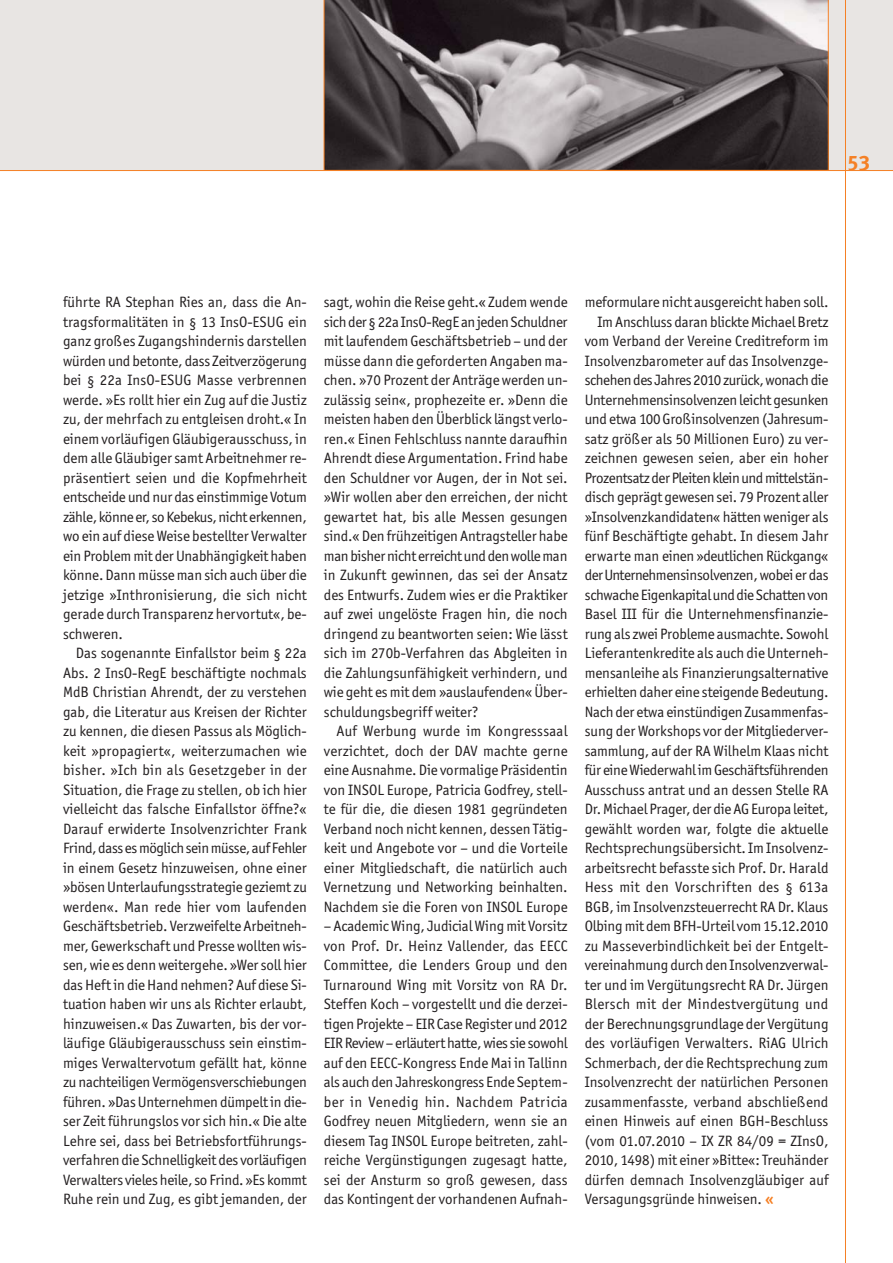
<style>
.page{position:relative;width:893px;height:1263px;background:#fff}
.page>*{position:absolute;margin:0;border:0;box-sizing:border-box;transform-origin:0 0}
.t1{font:21px "Meta Plus Bold Caps";color:#f58025}
.t2{font:15px/19.5px "Officina Sans ITC Std";color:#231f20;text-align:justify}
.t3{font:15px "Officina Sans ITC Std";letter-spacing:-.02em;color:#231f20}
.t4{font:15px "Officina Sans ITC Std";letter-spacing:-.025em;color:#231f20}
.t5{font:15px "Officina Sans ITC Std";letter-spacing:-.03em;color:#231f20}
.t6{font:15px "Officina Sans ITC Std";letter-spacing:.02em;color:#231f20}
.s1{font-weight:700;color:#f58025}
</style>
<div class="page">
<div style="left:0;top:0;width:893px;height:171px;background:#e8e5e3"></div>
<hr style="left:845px;top:0;width:1px;height:1263px;background:#f58025">
<svg style="left:324px;top:0;width:504px;height:170px;background:#665d5d"></svg>
<hr style="left:0;top:170px;width:893px;height:1px;background:#f58025">
<h1 class="t1" style="left:848px;top:151px;width:24px">53</h1>
<p class="t2" style="left:63px;top:293px;width:245px">führte RA Stephan Ries an, dass die An&shy;tragsformalitäten in § 13 InsO-ESUG ein ganz großes Zugangshindernis darstellen würden und betonte, dass Zeitverzögerung bei § 22a InsO-ESUG Masse verbrennen werde. »Es rollt hier ein Zug auf die Justiz zu, der mehrfach zu entgleisen droht.« In einem vorläufigen Gläubigerausschuss, in dem alle Gläubiger samt Arbeitnehmer re&shy;präsentiert seien und die Kopfmehrheit entscheide und nur das einstimmige Votum zähle, könne er, so Kebekus, nicht erkennen, wo ein auf diese Weise bestellter Verwalter ein Problem mit der Unabhängigkeit haben könne. Dann müsse man sich auch über die jetzige »Inthronisierung, die sich nicht gerade durch Transparenz hervortut«, be&shy;schweren.</p>
<p class="t2" style="left:63px;top:644px;width:245px;text-indent:13px">Das sogenannte Einfallstor beim § 22a Abs. 2 InsO-RegE beschäftigte nochmals MdB Christian Ahrendt, der zu verstehen gab, die Literatur aus Kreisen der Richter zu kennen, die diesen Passus als Möglich&shy;keit »propagiert«, weiterzumachen wie bisher. »Ich bin als Gesetzgeber in der Situation, die Frage zu stellen, ob ich hier vielleicht das falsche Einfallstor öffne?« Darauf erwiderte Insolvenzrichter Frank Frind, dass es möglich sein müsse, auf Fehler in einem Gesetz hinzuweisen, ohne einer »bösen Unterlaufungsstrategie geziemt zu werden«. Man rede hier vom laufenden Geschäftsbetrieb. Verzweifelte Arbeitneh&shy;mer, Gewerkschaft und Presse wollten wis&shy;sen, wie es denn weitergehe. »Wer soll hier das Heft in die Hand nehmen? Auf diese Si&shy;tuation haben wir uns als Richter erlaubt, hinzuweisen.« Das Zuwarten, bis der vor&shy;läufige Gläubigerausschuss sein einstim&shy;miges Verwaltervotum gefällt hat, könne zu nachteiligen Vermögensverschiebungen führen. »Das Unternehmen dümpelt in die&shy;ser Zeit führungslos vor sich hin.« Die alte Lehre sei, dass bei Betriebsfortführungs&shy;verfahren die Schnelligkeit des vorläufigen Verwalters vieles heile, so Frind. »Es kommt Ruhe rein und Zug, es gibt jemanden, der</p>
<p class="t2" style="left:324px;top:293px;width:245px">sagt, wohin die Reise geht.« Zudem wende sich der § 22a InsO-RegE an jeden Schuldner mit laufendem Geschäftsbetrieb – und der müsse dann die geforderten Angaben ma&shy;chen. »70 Prozent der Anträge werden un&shy;zulässig sein«, prophezeite er. »Denn die meisten haben den Überblick längst verlo&shy;ren.« Einen Fehlschluss nannte daraufhin Ahrendt diese Argumentation. Frind habe den Schuldner vor Augen, der in Not sei. »Wir wollen aber den erreichen, der nicht gewartet hat, bis alle Messen gesungen sind.« Den frühzeitigen Antragsteller habe man bisher nicht erreicht und den wolle man in Zukunft gewinnen, das sei der Ansatz des Entwurfs. Zudem wies er die Praktiker auf zwei ungelöste Fragen hin, die noch dringend zu beantworten seien: Wie lässt sich im 270b-Verfahren das Abgleiten in die Zahlungsunfähigkeit verhindern, und wie geht es mit dem »auslaufenden« Über&shy;schuldungsbegriff weiter?</p>
<p class="t2" style="left:324px;top:722px;width:245px;text-indent:13px">Auf Werbung wurde im Kongresssaal verzichtet, doch der DAV machte gerne eine Ausnahme. Die vormalige Präsidentin von INSOL Europe, Patricia Godfrey, stell&shy;te für die, die diesen 1981 gegründeten Verband noch nicht kennen, dessen Tätig&shy;keit und Angebote vor – und die Vorteile einer Mitgliedschaft, die natürlich auch Vernetzung und Networking beinhalten.<br>Nachdem sie die Foren von INSOL Europe</p>
<p class="t2" style="left:324px;top:917px;width:245px">– Academic Wing, Judicial Wing mit Vorsitz von Prof. Dr. Heinz Vallender, das EECC Committee, die Lenders Group und den Turnaround Wing mit Vorsitz von RA Dr.<br>Steffen Koch – vorgestellt und die derzei&shy;tigen Projekte – EIR Case Register und 2012<br>EIR Review – erläutert hatte, wies sie sowohl auf den EECC-Kongress Ende Mai in Tallinn als auch den Jahreskongress Ende Septem&shy;ber in Venedig hin. Nachdem Patricia Godfrey neuen Mitgliedern, wenn sie an diesem Tag INSOL Europe beitreten, zahl&shy;reiche Vergünstigungen zugesagt hatte, sei der Ansturm so groß gewesen, dass das Kontingent der vorhandenen Aufnah-</p>
<p class="t2" style="left:585px;top:293px;width:245px">meformulare nicht ausgereicht haben soll.</p>
<p class="t2" style="left:597px;top:312px;width:233px">Im Anschluss daran blickte Michael Bretz</p>
<p class="t2" style="left:585px;top:332px;width:245px">vom Verband der Vereine Creditreform im</p>
<p class="t2" style="left:585px;top:351px;width:245px">Insolvenzbarometer auf das Insolvenzge-</p>
<p class="t4" style="left:585px;top:372px;width:245px">schehen des Jahres 2010 zurück, wonach die</p>
<p class="t2" style="left:585px;top:390px;width:245px">Unternehmensinsolvenzen leicht gesunken</p>
<p class="t2" style="left:585px;top:410px;width:245px">und etwa 100 Großinsolvenzen (Jahresum-</p>
<p class="t2" style="left:585px;top:429px;width:245px">satz größer als 50 Millionen Euro) zu ver-</p>
<p class="t2" style="left:585px;top:449px;width:245px">zeichnen gewesen seien, aber ein hoher</p>
<p class="t5" style="left:585px;top:470px;width:245px">Prozentsatz der Pleiten klein und mittelstän-</p>
<p class="t2" style="left:585px;top:488px;width:245px">disch geprägt gewesen sei. 79 Prozent aller</p>
<p class="t2" style="left:585px;top:507px;width:245px">»Insolvenzkandidaten« hätten weniger als</p>
<p class="t2" style="left:585px;top:527px;width:245px">fünf Beschäftigte gehabt. In diesem Jahr</p>
<p class="t3" style="left:585px;top:548px;width:245px">erwarte man einen »deutlichen Rückgang«</p>
<p class="t3" style="left:585px;top:567px;width:245px">der Unternehmensinsolvenzen, wobei er das</p>
<p class="t4" style="left:585px;top:587px;width:245px">schwache Eigenkapital und die Schatten von</p>
<p class="t2" style="left:585px;top:605px;width:245px">Basel III für die Unternehmensfinanzie-</p>
<p class="t2" style="left:585px;top:624px;width:245px">rung als zwei Probleme ausmachte. Sowohl</p>
<p class="t2" style="left:585px;top:644px;width:245px">Lieferantenkredite als auch die Unterneh-</p>
<p class="t2" style="left:585px;top:663px;width:245px">mensanleihe als Finanzierungsalternative</p>
<p class="t2" style="left:585px;top:683px;width:245px">erhielten daher eine steigende Bedeutung.</p>
<p class="t2" style="left:585px;top:702px;width:245px">Nach der etwa einstündigen Zusammenfas-</p>
<p class="t2" style="left:585px;top:722px;width:245px">sung der Workshops vor der Mitgliederver-</p>
<p class="t2" style="left:585px;top:741px;width:245px">sammlung, auf der RA Wilhelm Klaas nicht</p>
<p class="t3" style="left:585px;top:762px;width:245px">für eine Wiederwahl im Geschäftsführenden</p>
<p class="t2" style="left:585px;top:780px;width:245px">Ausschuss antrat und an dessen Stelle RA</p>
<p class="t2" style="left:585px;top:800px;width:245px">Dr. Michael Prager, der die AG Europa leitet,</p>
<p class="t2" style="left:585px;top:819px;width:245px">gewählt worden war, folgte die aktuelle</p>
<p class="t2" style="left:585px;top:839px;width:245px">Rechtsprechungsübersicht. Im Insolvenz-</p>
<p class="t2" style="left:585px;top:858px;width:245px">arbeitsrecht befasste sich Prof. Dr. Harald</p>
<p class="t6" style="left:585px;top:879px;width:245px">Hess mit den Vorschriften des § 613a</p>
<p class="t2" style="left:585px;top:897px;width:245px">BGB, im Insolvenzsteuerrecht RA Dr. Klaus</p>
<p class="t2" style="left:585px;top:917px;width:245px">Olbing mit dem BFH-Urteil vom 15.12.2010</p>
<p class="t2" style="left:585px;top:936px;width:245px">zu Masseverbindlichkeit bei der Entgelt-</p>
<p class="t2" style="left:585px;top:956px;width:245px">vereinahmung durch den Insolvenzverwal-</p>
<p class="t2" style="left:585px;top:975px;width:245px">ter und im Vergütungsrecht RA Dr. Jürgen</p>
<p class="t2" style="left:585px;top:995px;width:245px">Blersch mit der Mindestvergütung und</p>
<p class="t2" style="left:585px;top:1014px;width:245px">der Berechnungsgrundlage der Vergütung</p>
<p class="t2" style="left:585px;top:1034px;width:245px">des vorläufigen Verwalters. RiAG Ulrich</p>
<p class="t2" style="left:585px;top:1053px;width:245px">Schmerbach, der die Rechtsprechung zum</p>
<p class="t2" style="left:585px;top:1073px;width:245px">Insolvenzrecht der natürlichen Personen</p>
<p class="t2" style="left:585px;top:1092px;width:245px">zusammenfasste, verband abschließend</p>
<p class="t2" style="left:585px;top:1112px;width:245px">einen Hinweis auf einen BGH-Beschluss</p>
<p class="t2" style="left:585px;top:1131px;width:245px">(vom 01.07.2010 – IX ZR 84/09 = ZInsO,</p>
<p class="t2" style="left:585px;top:1151px;width:245px">2010, 1498) mit einer »Bitte«: Treuhänder</p>
<p class="t2" style="left:585px;top:1170px;width:245px">dürfen demnach Insolvenzgläubiger auf</p>
<p class="t2" style="left:585px;top:1190px;width:191px">Versagungsgründe hinweisen. <span class="s1">«</span></p>
</div>
